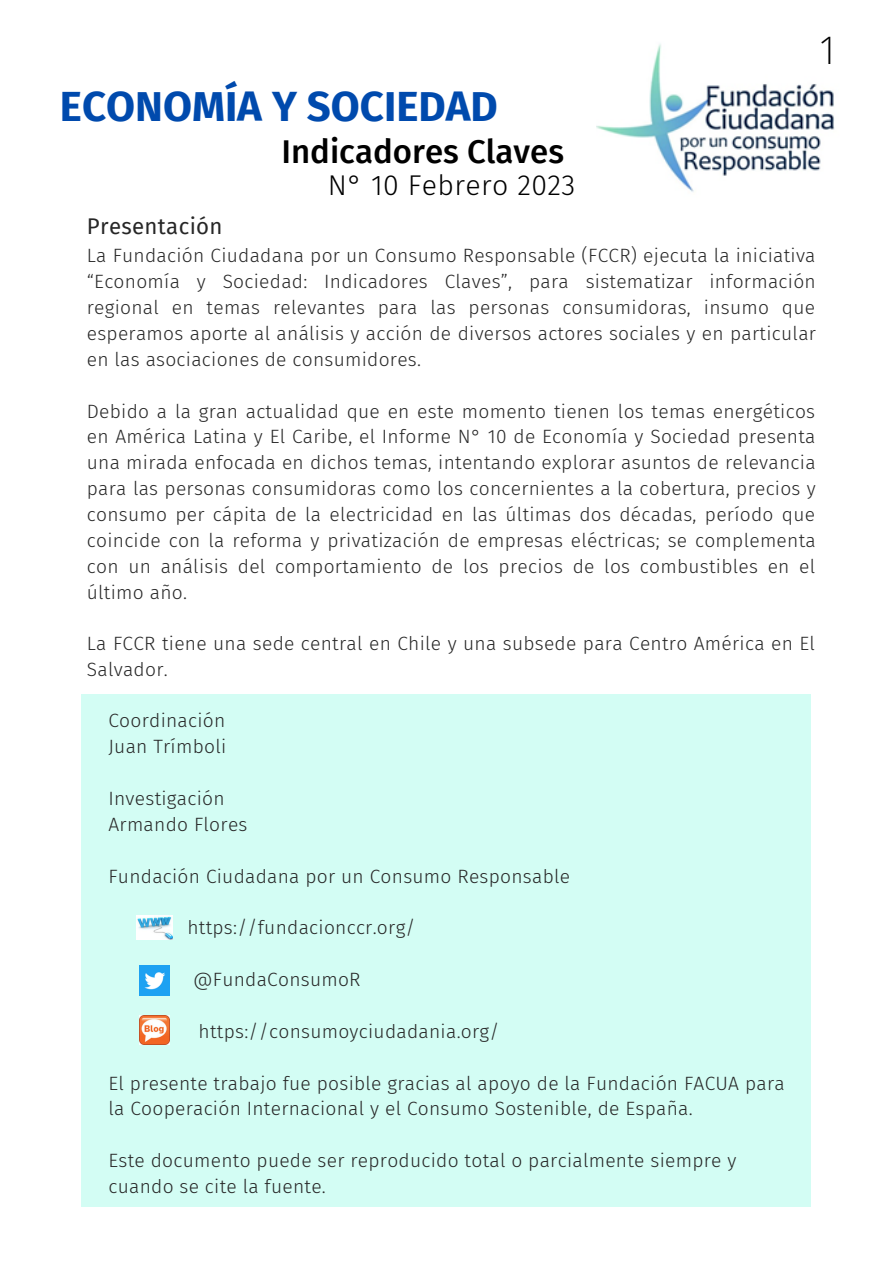
<style>
.page{position:relative;width:893px;height:1264px;background:#fff}
.page>*{position:absolute;margin:0;border:0;box-sizing:border-box;transform-origin:0 0}
.t1{font:700 42px "Fira Sans";color:#004aad}
.t2{font:300 37.8px "Open Sans";color:#000}
.t3{font:500 33px "Fira Sans";color:#000}
.t4{font:300 28.5px "Fira Sans";letter-spacing:.015em;color:#000}
.t5{font:22.2px "Fira Sans";letter-spacing:.015em;color:#272727}
.t6{font:300 19.2px/25.8px "Fira Sans";letter-spacing:.015em;color:#272727}
</style>
<div class="page">
<img style="left:596px;top:44px;width:239px;height:148px">
<div style="left:82px;top:694px;width:729px;height:512px;background:#d3fdf4"></div>
<img style="left:139px;top:1015px;width:30px;height:29px">
<img style="left:139px;top:965px;width:30px;height:30px">
<img style="left:137px;top:915px;width:36px;height:24px">
<h1 class="t1" style="left:60px;top:82px;width:439px">ECONOMÍA Y SOCIEDAD</h1>
<h3 class="t3" style="left:281px;top:132px;width:284px">Indicadores Claves</h3>
<h3 class="t4" style="left:328px;top:168px;width:249px">N° 10 Febrero 2023</h3>
<h2 class="t2" style="left:817px;top:24px;width:23px">1</h2>
<p class="t5" style="left:87px;top:213px;width:137px">Presentación</p>
<p class="t6" style="left:87px;top:243px;width:730px;text-align:justify">La Fundación Ciudadana por un Consumo Responsable (FCCR) ejecuta la iniciativa “Economía y Sociedad: Indicadores Claves”, para sistematizar información regional en temas relevantes para las personas consumidoras, insumo que esperamos aporte al análisis y acción de diversos actores sociales y en particular en las asociaciones de consumidores.</p>
<p class="t6" style="left:87px;top:398px;width:730px;text-align:justify">Debido a la gran actualidad que en este momento tienen los temas energéticos en América Latina y El Caribe, el Informe N° 10 de Economía y Sociedad presenta una mirada enfocada en dichos temas, intentando explorar asuntos de relevancia para las personas consumidoras como los concernientes a la cobertura, precios y consumo per cápita de la electricidad en las últimas dos décadas, período que coincide con la reforma y privatización de empresas eléctricas; se complementa con un análisis del comportamiento de los precios de los combustibles en el último año.</p>
<p class="t6" style="left:87px;top:631px;width:729px">La FCCR tiene una sede central en Chile y una subsede para Centro América en El<br>Salvador.</p>
<p class="t6" style="left:108px;top:708px;width:119px">Coordinación<br>Juan Trímboli</p>
<p class="t6" style="left:108px;top:785px;width:140px">Investigación<br>Armando Flores</p>
<p class="t6" style="left:108px;top:863px;width:463px">Fundación Ciudadana por un Consumo Responsable</p>
<p class="t6" style="left:187px;top:915px;width:230px">https://fundacionccr.org/</p>
<p class="t6" style="left:193px;top:966px;width:169px">@FundaConsumoR</p>
<p class="t6" style="left:199px;top:1018px;width:302px">https://consumoyciudadania.org/</p>
<p class="t6" style="left:108px;top:1070px;width:677px">El presente trabajo fue posible gracias al apoyo de la Fundación FACUA para la Cooperación Internacional y el Consumo Sostenible, de España.</p>
<p class="t6" style="left:108px;top:1147px;width:629px">Este documento puede ser reproducido total o parcialmente siempre y cuando se cite la fuente.</p>
</div>
